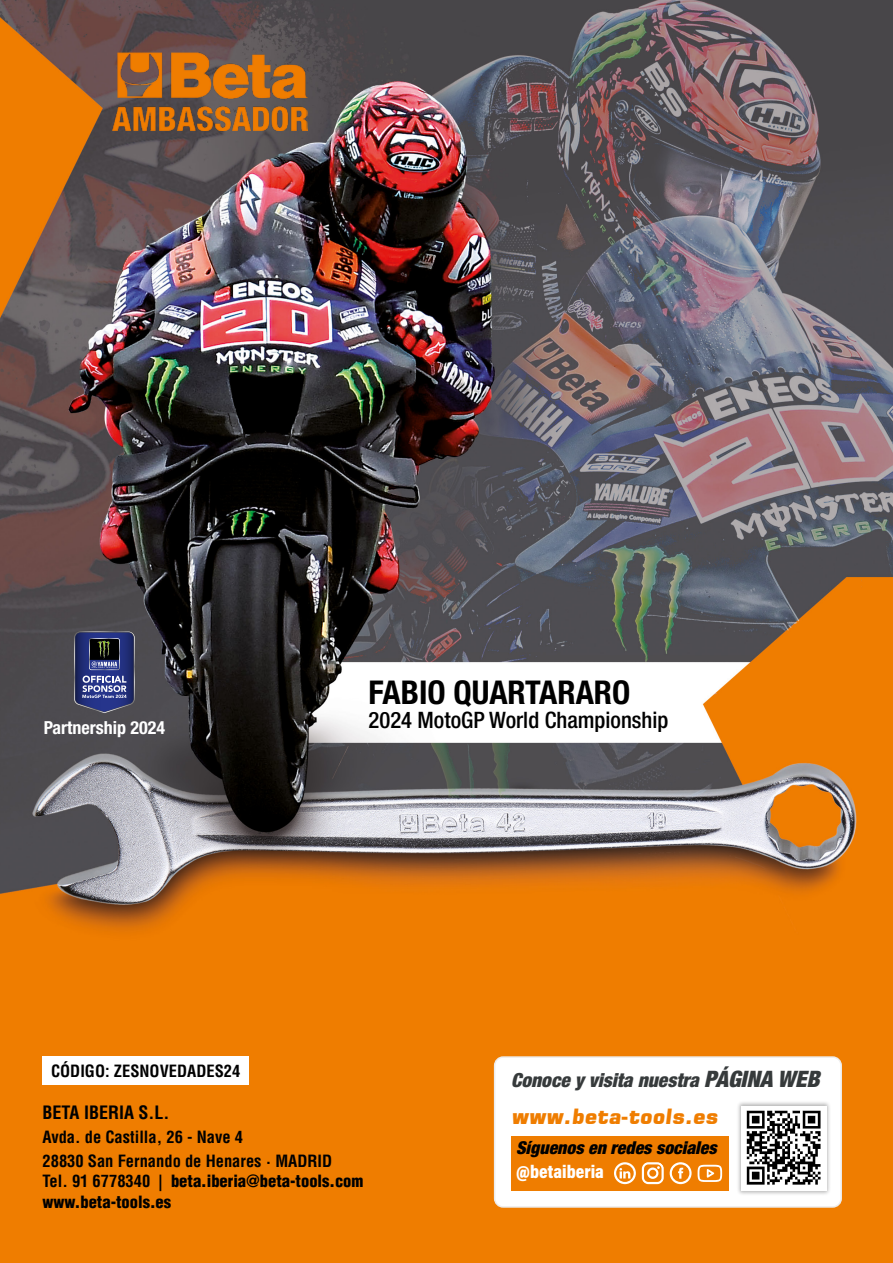
<style>
.page{position:relative;width:893px;height:1263px;background:#fff}
.page>*{position:absolute;margin:0;border:0;box-sizing:border-box;transform-origin:0 0}
.t1{font:700 condensed 32.85px "Helvetica Neue LT Std";color:#000}
.t2{font:500 condensed 22.65px "Helvetica Neue LT Std";color:#000}
.t3{font:italic 21px "Square 721 Blk";color:#ef7d00}
.t4{font:italic 900 condensed 19.5px "Helvetica Neue LT Std";color:#363a3b}
.t5{font:18.6px "Acumin Variable Concept";color:#fff}
.t6{font:700 condensed 18px "Helvetica Neue LT Std";color:#fff}
.t7{font:700 condensed 18px "Helvetica LT Std";color:#000}
.t8{font:italic 900 condensed 17.85px "Helvetica Neue LT Std";color:#000}
.t9{font:700 condensed 16.5px "Helvetica LT Std";color:#000}
.t10{font:900 condensed 16.5px "Helvetica LT Std";color:#000}
.s1{font-size:22.65px}
.s2{font-weight:700}
</style>
<div class="page">
<img style="left:0;top:0;width:893px;height:1263px">
<svg style="left:74px;top:631px;width:61px;height:82px;background:#3f4878"></svg>
<div style="left:43px;top:1056px;width:206px;height:29px;background:#fff"></div>
<img style="left:113px;top:52px;width:195px;height:79px">
<div style="left:495px;top:1057px;width:346px;height:150px;background:#fff;border-radius:9px"></div>
<div style="left:494px;top:1056px;width:348px;height:152px;border:2px solid #ededed;border-radius:9px"></div>
<div style="left:736px;top:1100px;width:95px;height:96px;background:#000;opacity:.3"></div>
<img style="left:741px;top:1105px;width:85px;height:85px">
<div style="left:511px;top:1136px;width:218px;height:54px;background:#ef7d00"></div>
<svg style="left:614px;top:1162px;width:22px;height:22px"></svg>
<svg style="left:670px;top:1162px;width:22px;height:22px"></svg>
<svg style="left:642px;top:1162px;width:22px;height:22px"></svg>
<svg style="left:698px;top:1165px;width:24px;height:17px"></svg>
<p class="t6" style="left:44px;top:717px;width:123px">Partnership 2024</p>
<p class="t1" style="left:369px;top:673px;width:263px">FABIO QUARTARARO</p>
<p class="t2" style="left:369px;top:707px;width:301px">2024 MotoGP World Championship</p>
<p class="t9" style="left:51px;top:1060px;width:191px">CÓDIGO: ZESNOVEDADES24</p>
<p class="t4" style="left:511px;top:1068px;width:310px">Conoce y visita nuestra <span class="s1">PÁGINA WEB</span></p>
<p class="t3" style="left:511px;top:1104px;width:208px">www.beta-tools.es</p>
<p class="t8" style="left:516px;top:1137px;width:202px">Síguenos en redes sociales</p>
<p class="t5" style="left:516px;top:1159px;width:89px">@betaiberia</p>
<p class="t7" style="left:43px;top:1101px;width:129px">BETA IBERIA S.L.</p>
<p class="t9" style="left:43px;top:1127px;width:202px">Avda. de Castilla, 26 - Nave 4</p>
<p class="t9" style="left:43px;top:1151px;width:291px">28830 San Fernando de Henares · MADRID</p>
<p class="t10" style="left:43px;top:1171px;width:322px"><span class="s2">Tel. 91 6778340 |</span> beta.iberia@beta-tools.com</p>
<p class="t10" style="left:43px;top:1191px;width:130px">www.beta-tools.es</p>
</div>
